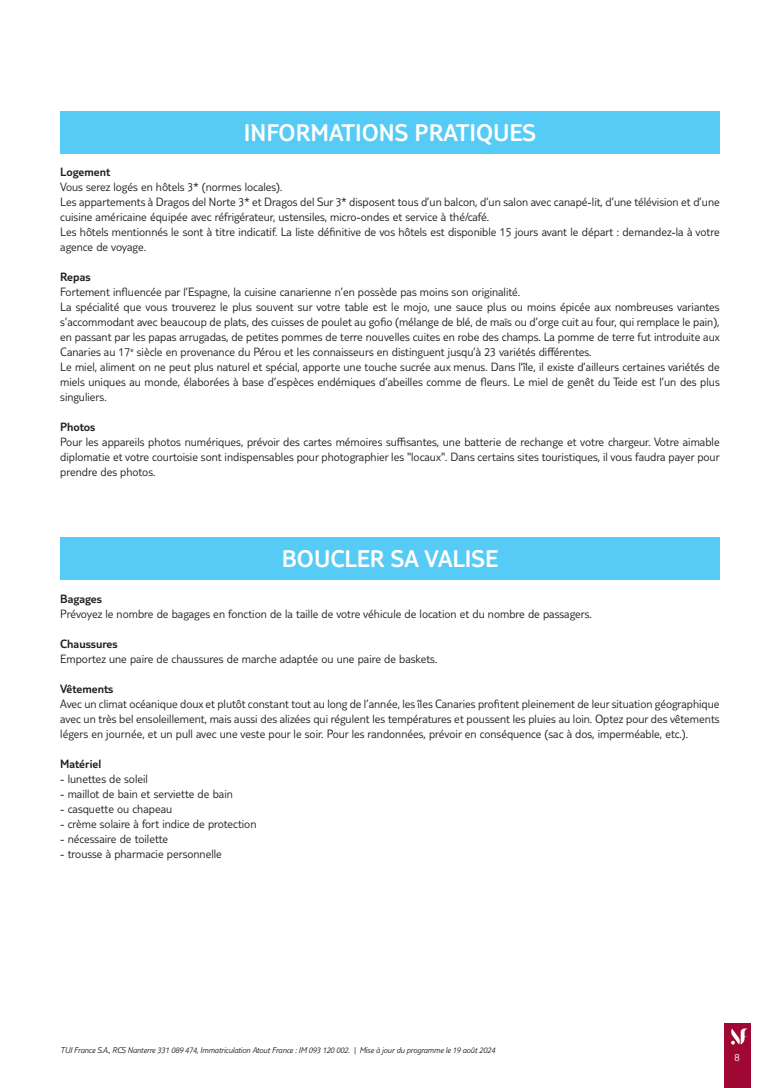
<style>
.page{position:relative;width:780px;height:1088px;background:#fff}
.page>*{position:absolute;margin:0;border:0;box-sizing:border-box;transform-origin:0 0}
.t1{font:300 25px "TUI Type";color:#fff}
.t2{font:300 12.5px/15px "TUI Type";color:#231f20}
.t3{font:300 12.5px "TUI Type";color:#231f20}
.t4{font:300 11.25px "TUI Type";color:#fff}
.t5{font:italic 300 8.75px "TUI Type";letter-spacing:-.02em;color:#231f20}
</style>
<div class="page">
<div style="left:724px;top:1023px;width:26px;height:65px;background:#9e0832"></div>
<svg style="left:731px;top:1028px;width:17px;height:16px"></svg>
<div style="left:60px;top:111px;width:659px;height:43px;background:#56cbf5"></div>
<div style="left:60px;top:537px;width:659px;height:43px;background:#56cbf5"></div>
<h1 class="t1" style="left:244px;top:118px;width:294px">INFORMATIONS PRATIQUES</h1>
<p class="t3" style="left:60px;top:165px;width:52px">Logement</p>
<p class="t2" style="left:60px;top:179px;width:661px">Vous serez logés en hôtels 3* (normes locales).<br>Les appartements à Dragos del Norte 3* et Dragos del Sur 3* disposent tous d’un balcon, d’un salon avec canapé-lit, d’une télévision et d’une cuisine américaine équipée avec réfrigérateur, ustensiles, micro-ondes et service à thé/café.<br>Les hôtels mentionnés le sont à titre indicatif. La liste définitive de vos hôtels est disponible 15 jours avant le départ : demandez-la à votre agence de voyage.</p>
<p class="t3" style="left:60px;top:270px;width:32px">Repas</p>
<p class="t2" style="left:60px;top:284px;width:661px">Fortement influencée par l’Espagne, la cuisine canarienne n’en possède pas moins son originalité.<br>La spécialité que vous trouverez le plus souvent sur votre table est le mojo, une sauce plus ou moins épicée aux nombreuses variantes s’accommodant avec beaucoup de plats, des cuisses de poulet au gofio (mélange de blé, de maïs ou d’orge cuit au four, qui remplace le pain), en passant par les papas arrugadas, de petites pommes de terre nouvelles cuites en robe des champs. La pomme de terre fut introduite aux Canaries au 17<sup>e</sup> siècle en provenance du Pérou et les connaisseurs en distinguent jusqu’à 23 variétés différentes.<br>Le miel, aliment on ne peut plus naturel et spécial, apporte une touche sucrée aux menus. Dans l’île, il existe d’ailleurs certaines variétés de miels uniques au monde, élaborées à base d’espèces endémiques d’abeilles comme de fleurs. Le miel de genêt du Teide est l’un des plus singuliers.</p>
<p class="t3" style="left:60px;top:420px;width:37px">Photos</p>
<p class="t2" style="left:60px;top:434px;width:661px;text-align:justify">Pour les appareils photos numériques, prévoir des cartes mémoires suffisantes, une batterie de rechange et votre chargeur. Votre aimable diplomatie et votre courtoisie sont indispensables pour photographier les "locaux". Dans certains sites touristiques, il vous faudra payer pour prendre des photos.</p>
<h1 class="t1" style="left:282px;top:544px;width:218px">BOUCLER SA VALISE</h1>
<p class="t3" style="left:60px;top:591px;width:43px">Bagages</p>
<p class="t2" style="left:60px;top:606px;width:533px">Prévoyez le nombre de bagages en fonction de la taille de votre véhicule de location et du nombre de passagers.</p>
<p class="t3" style="left:60px;top:636px;width:59px">Chaussures</p>
<p class="t2" style="left:60px;top:651px;width:378px">Emportez une paire de chaussures de marche adaptée ou une paire de baskets.</p>
<p class="t3" style="left:60px;top:681px;width:55px">Vêtements</p>
<p class="t2" style="left:60px;top:696px;width:660px;text-align:justify">Avec un climat océanique doux et plutôt constant tout au long de l’année, les îles Canaries profitent pleinement de leur situation géographique avec un très bel ensoleillement, mais aussi des alizées qui régulent les températures et poussent les pluies au loin. Optez pour des vêtements légers en journée, et un pull avec une veste pour le soir. Pour les randonnées, prévoir en conséquence (sac à dos, imperméable, etc.).</p>
<p class="t3" style="left:60px;top:756px;width:43px">Matériel</p>
<p class="t2" style="left:60px;top:771px;width:89px">- lunettes de soleil</p>
<p class="t2" style="left:60px;top:786px;width:174px">- maillot de bain et serviette de bain</p>
<p class="t2" style="left:60px;top:801px;width:113px">- casquette ou chapeau</p>
<p class="t2" style="left:60px;top:816px;width:198px">- crème solaire à fort indice de protection</p>
<p class="t2" style="left:60px;top:831px;width:109px">- nécessaire de toilette</p>
<p class="t2" style="left:60px;top:846px;width:163px">- trousse à pharmacie personnelle</p>
<p class="t5" style="left:60px;top:1045px;width:436px">TUI France S.A., RCS Nanterre 331 089 474, Immatriculation Atout France : IM 093 120 002. | Mise à jour du programme le 19 août 2024</p>
<p class="t4" style="left:734px;top:1050px;width:7px">8</p>
</div>
